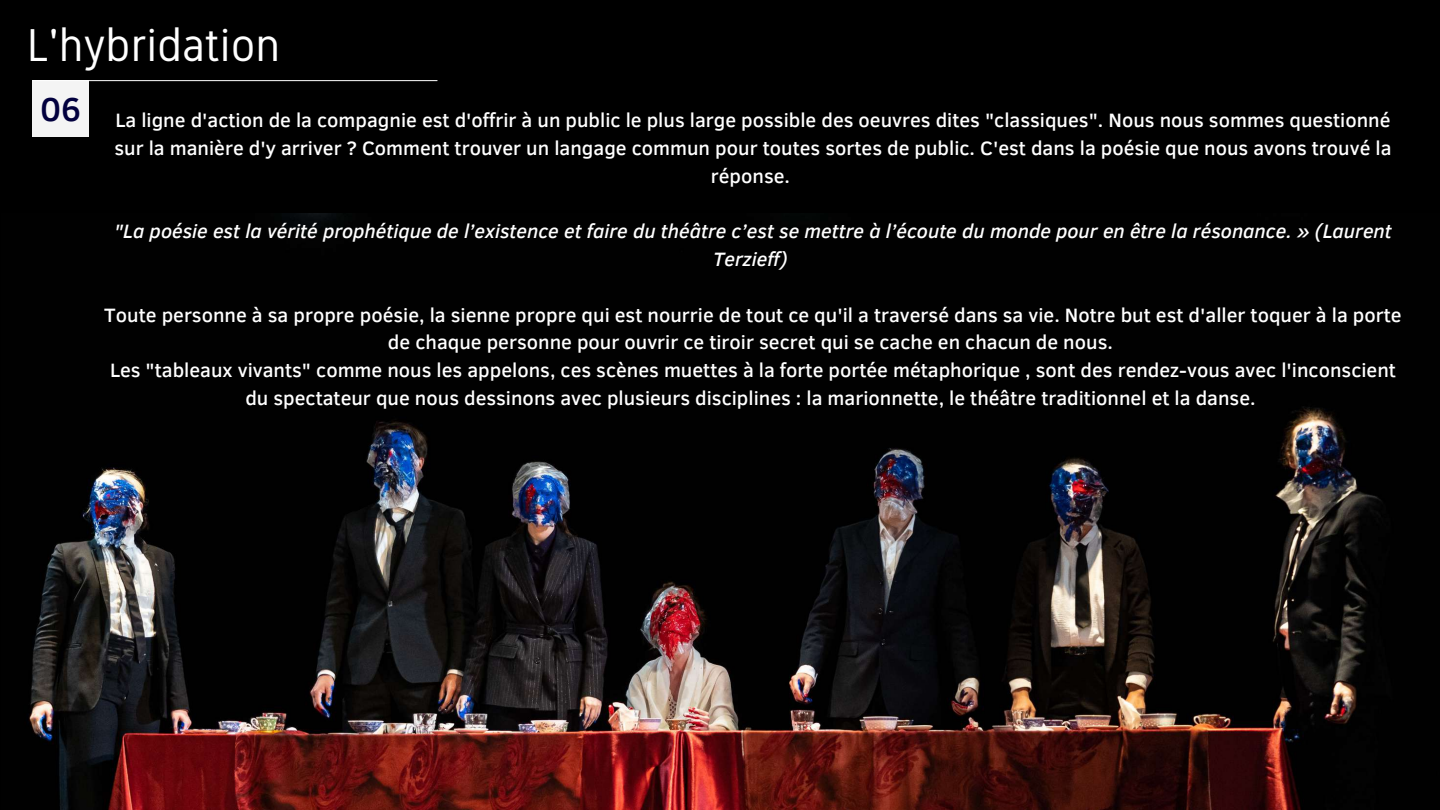
<style>
.page{position:relative;width:1440px;height:810px;background:#000}
.page>*{position:absolute;margin:0;border:0;box-sizing:border-box;transform-origin:0 0}
.t1{font:46.1px "Gidole";color:#fff}
.t2{font:500 34px "Clear Sans";color:#02003e}
.t3{font:500 19.8px/27.8px "Clear Sans";color:#fff;text-align:center}
.t4{font:italic 500 19.8px/27.8px "Clear Sans";color:#fff;text-align:center}
</style>
<div class="page">
<img style="left:29px;top:213px;width:1353px;height:597px">
<div style="left:32px;top:80px;width:57px;height:56px;background:#f4f4f4"></div>
<hr style="left:33px;top:80px;width:404px;height:1px;background:#fff">
<h1 class="t1" style="left:27px;top:19px;width:255px">L'hybridation</h1>
<h2 class="t2" style="left:40px;top:85px;width:42px">06</h2>
<p class="t3" style="left:114px;top:105px;width:1279px">La ligne d'action de la compagnie est d'offrir à un public le plus large possible des oeuvres dites "classiques". Nous nous sommes questionné sur la manière d'y arriver ? Comment trouver un langage commun pour toutes sortes de public. C'est dans la poésie que nous avons trouvé la réponse.</p>
<p class="t4" style="left:114px;top:216px;width:1279px">"La poésie est la vérité prophétique de l’existence et faire du théâtre c’est se mettre à l’écoute du monde pour en être la résonance. » (Laurent<br>Terzieff)</p>
<p class="t3" style="left:104px;top:300px;width:1299px">Toute personne à sa propre poésie, la sienne propre qui est nourrie de tout ce qu'il a traversé dans sa vie. Notre but est d'aller toquer à la porte de chaque personne pour ouvrir ce tiroir secret qui se cache en chacun de nous.<br>Les "tableaux vivants" comme nous les appelons, ces scènes muettes à la forte portée métaphorique , sont des rendez-vous avec l'inconscient du spectateur que nous dessinons avec plusieurs disciplines : la marionnette, le théâtre traditionnel et la danse.</p>
</div>
